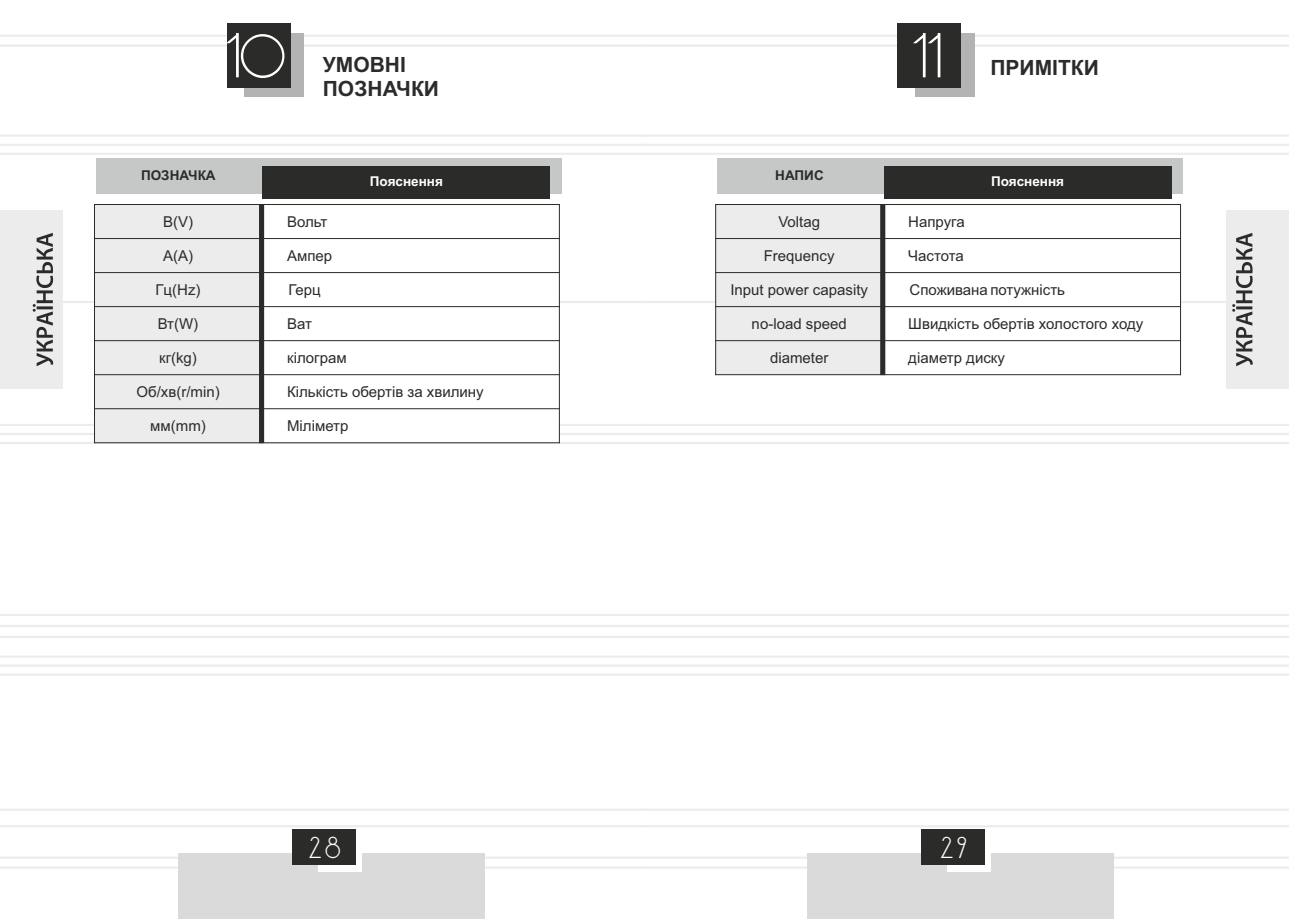
<style>
.page{position:relative;width:1289px;height:919px;background:#fff}
.page>*{position:absolute;margin:0;border:0;box-sizing:border-box;transform-origin:0 0}
.t1{font:52.5px "DS Standart Cyr";color:#fff}
.t2{font:26.25px "DS Standart Cyr";color:#fff}
.t3{font:700 21px/23.4px "Arial";color:#2b2b2a}
.t4{font:15px "Arial";color:#2b2b2a}
.t5{font:700 13.5px "Arial";color:#fff}
.t6{font:700 13.5px "Arial";color:#2b2b2a}
</style>
<div class="page">
<hr style="left:644px;top:135px;width:644px;height:2px;background:#ececec">
<hr style="left:644px;top:153px;width:644px;height:2px;background:#ececec">
<hr style="left:644px;top:424px;width:644px;height:2px;background:#ececec">
<hr style="left:644px;top:442px;width:644px;height:2px;background:#ececec">
<hr style="left:644px;top:614px;width:644px;height:2px;background:#ececec">
<hr style="left:644px;top:635px;width:644px;height:3px;background:#ececec">
<hr style="left:644px;top:655px;width:644px;height:2px;background:#ececec">
<hr style="left:644px;top:673px;width:644px;height:2px;background:#ececec">
<hr style="left:644px;top:856px;width:644px;height:2px;background:#ececec">
<hr style="left:644px;top:866px;width:644px;height:2px;background:#ececec">
<hr style="left:644px;top:35px;width:644px;height:2px;background:#ececec">
<hr style="left:644px;top:45px;width:644px;height:2px;background:#ececec">
<hr style="left:644px;top:808px;width:644px;height:2px;background:#ececec">
<hr style="left:644px;top:825px;width:644px;height:2px;background:#ececec">
<hr style="left:644px;top:301px;width:644px;height:2px;background:#ececec">
<hr style="left:0;top:135px;width:644px;height:2px;background:#ececec">
<hr style="left:0;top:144px;width:1288px;height:2px;background:#ececec">
<hr style="left:0;top:153px;width:644px;height:2px;background:#ececec">
<hr style="left:0;top:424px;width:644px;height:2px;background:#ececec">
<hr style="left:0;top:433px;width:1288px;height:2px;background:#ececec">
<hr style="left:0;top:442px;width:644px;height:2px;background:#ececec">
<hr style="left:0;top:614px;width:644px;height:2px;background:#ececec">
<hr style="left:0;top:625px;width:1288px;height:2px;background:#ececec">
<hr style="left:0;top:635px;width:644px;height:3px;background:#ececec">
<hr style="left:0;top:655px;width:644px;height:2px;background:#ececec">
<hr style="left:0;top:664px;width:1288px;height:3px;background:#f1f1f1">
<hr style="left:0;top:673px;width:644px;height:2px;background:#ececec">
<hr style="left:0;top:856px;width:644px;height:2px;background:#ececec">
<hr style="left:0;top:866px;width:644px;height:2px;background:#ececec">
<hr style="left:0;top:35px;width:644px;height:2px;background:#ececec">
<hr style="left:0;top:45px;width:644px;height:2px;background:#ececec">
<hr style="left:0;top:808px;width:644px;height:2px;background:#ececec">
<hr style="left:0;top:825px;width:644px;height:2px;background:#ececec">
<hr style="left:0;top:301px;width:644px;height:2px;background:#ececec">
<div style="left:0;top:210px;width:62px;height:179px;background:#ececec"></div>
<svg style="left:33px;top:233px;width:20px;height:133px"></svg>
<div style="left:1226px;top:210px;width:62px;height:179px;background:#ececec"></div>
<svg style="left:1232px;top:233px;width:20px;height:133px"></svg>
<div style="left:244px;top:33px;width:60px;height:63px;background:#b3b3b4"></div>
<div style="left:227px;top:23px;width:63px;height:64px;background:#2b2b2a"></div>
<div style="left:178px;top:853px;width:307px;height:65px;background:#dadadb"></div>
<div style="left:318px;top:832px;width:44px;height:39px;background:#fff"></div>
<div style="left:292px;top:829px;width:64px;height:36px;background:#2b2b2a"></div>
<div style="left:807px;top:853px;width:306px;height:65px;background:#dadadb"></div>
<div style="left:946px;top:832px;width:44px;height:39px;background:#fff"></div>
<div style="left:920px;top:829px;width:64px;height:36px;background:#2b2b2a"></div>
<div style="left:915px;top:33px;width:59px;height:63px;background:#b3b3b4"></div>
<div style="left:897px;top:23px;width:64px;height:64px;background:#2b2b2a"></div>
<div style="left:94px;top:204px;width:167px;height:34px;background:#ececec"></div>
<div style="left:94px;top:238px;width:167px;height:34px;background:#ececec"></div>
<div style="left:94px;top:272px;width:167px;height:34px;background:#ececec"></div>
<div style="left:261px;top:272px;width:298px;height:34px;background:#fff"></div>
<div style="left:94px;top:306px;width:167px;height:34px;background:#ececec"></div>
<div style="left:94px;top:340px;width:167px;height:34px;background:#ececec"></div>
<div style="left:94px;top:374px;width:167px;height:34px;background:#ececec"></div>
<div style="left:94px;top:408px;width:167px;height:34px;background:#ececec"></div>
<div style="left:261px;top:408px;width:298px;height:34px;background:#fff"></div>
<hr style="left:94px;top:204px;width:1px;height:239px;background:#2b2b2a">
<div style="left:259px;top:204px;width:5px;height:239px;background:#2b2b2a"></div>
<hr style="left:559px;top:204px;width:1px;height:239px;background:#2b2b2a">
<hr style="left:94px;top:442px;width:466px;height:1px;background:#2b2b2a">
<hr style="left:94px;top:408px;width:466px;height:1px;background:#2b2b2a">
<hr style="left:94px;top:374px;width:466px;height:1px;background:#2b2b2a">
<hr style="left:94px;top:340px;width:466px;height:1px;background:#2b2b2a">
<hr style="left:94px;top:306px;width:466px;height:1px;background:#2b2b2a">
<hr style="left:94px;top:272px;width:466px;height:1px;background:#2b2b2a">
<hr style="left:94px;top:238px;width:466px;height:1px;background:#2b2b2a">
<hr style="left:94px;top:204px;width:466px;height:1px;background:#2b2b2a">
<div style="left:96px;top:159px;width:466px;height:35px;background:#c6c7c7"></div>
<div style="left:263px;top:166px;width:287px;height:33px;background:#2b2b2a"></div>
<div style="left:715px;top:204px;width:167px;height:34px;background:#ececec"></div>
<div style="left:715px;top:238px;width:167px;height:34px;background:#ececec"></div>
<div style="left:715px;top:272px;width:167px;height:34px;background:#ececec"></div>
<div style="left:882px;top:272px;width:298px;height:34px;background:#fff"></div>
<div style="left:715px;top:306px;width:167px;height:34px;background:#ececec"></div>
<div style="left:715px;top:340px;width:167px;height:34px;background:#ececec"></div>
<hr style="left:715px;top:204px;width:1px;height:171px;background:#2b2b2a">
<div style="left:880px;top:204px;width:5px;height:171px;background:#2b2b2a"></div>
<hr style="left:1180px;top:204px;width:1px;height:171px;background:#2b2b2a">
<hr style="left:715px;top:374px;width:465px;height:1px;background:#2b2b2a">
<hr style="left:715px;top:340px;width:465px;height:1px;background:#2b2b2a">
<hr style="left:715px;top:306px;width:465px;height:1px;background:#2b2b2a">
<hr style="left:715px;top:272px;width:465px;height:1px;background:#2b2b2a">
<hr style="left:715px;top:238px;width:465px;height:1px;background:#2b2b2a">
<hr style="left:715px;top:204px;width:465px;height:1px;background:#2b2b2a">
<div style="left:717px;top:159px;width:465px;height:35px;background:#c6c7c7"></div>
<div style="left:883px;top:166px;width:288px;height:33px;background:#2b2b2a"></div>
<h1 class="t1" style="left:225px;top:35px;width:62px">10</h1>
<h3 class="t3" style="left:323px;top:55px;width:117px">УМОВНІ<br>ПОЗНАЧКИ</h3>
<h1 class="t1" style="left:911px;top:35px;width:31px">11</h1>
<h3 class="t3" style="left:990px;top:57px;width:110px">ПРИМІТКИ</h3>
<p class="t6" style="left:141px;top:171px;width:76px">ПОЗНАЧКА</p>
<p class="t5" style="left:370px;top:176px;width:75px">Пояснення</p>
<p class="t6" style="left:775px;top:171px;width:50px">НАПИС</p>
<p class="t5" style="left:991px;top:176px;width:75px">Пояснення</p>
<p class="t4" style="left:163px;top:216px;width:31px">В(V)</p>
<p class="t4" style="left:287px;top:216px;width:42px">Вольт</p>
<p class="t4" style="left:163px;top:250px;width:31px">А(А)</p>
<p class="t4" style="left:287px;top:250px;width:47px">Ампер</p>
<p class="t4" style="left:155px;top:284px;width:47px">Гц(Hz)</p>
<p class="t4" style="left:288px;top:284px;width:34px">Герц</p>
<p class="t4" style="left:158px;top:318px;width:42px">Вт(W)</p>
<p class="t4" style="left:287px;top:318px;width:26px">Ват</p>
<p class="t4" style="left:159px;top:352px;width:39px">кг(kg)</p>
<p class="t4" style="left:287px;top:352px;width:61px">кілограм</p>
<p class="t4" style="left:136px;top:386px;width:85px">Об/хв(r/min)</p>
<p class="t4" style="left:287px;top:386px;width:198px">Кількість обертів за хвилину</p>
<p class="t4" style="left:150px;top:420px;width:57px">мм(mm)</p>
<p class="t4" style="left:287px;top:420px;width:63px">Міліметр</p>
<p class="t4" style="left:778px;top:216px;width:43px">Voltag</p>
<p class="t4" style="left:908px;top:216px;width:58px">Напруга</p>
<p class="t4" style="left:763px;top:250px;width:72px">Frequency</p>
<p class="t4" style="left:908px;top:250px;width:57px">Частота</p>
<p class="t4" style="left:730px;top:284px;width:139px">Input power capasity</p>
<p class="t4" style="left:909px;top:284px;width:157px">Споживана потужність</p>
<p class="t4" style="left:751px;top:318px;width:97px">no-load speed</p>
<p class="t4" style="left:908px;top:318px;width:236px">Швидкість обертів холостого ходу</p>
<p class="t4" style="left:770px;top:352px;width:60px">diametеr</p>
<p class="t4" style="left:908px;top:352px;width:98px">діаметр диску</p>
<h2 class="t2" style="left:309px;top:836px;width:34px">28</h2>
<h2 class="t2" style="left:940px;top:836px;width:28px">29</h2>
</div>
